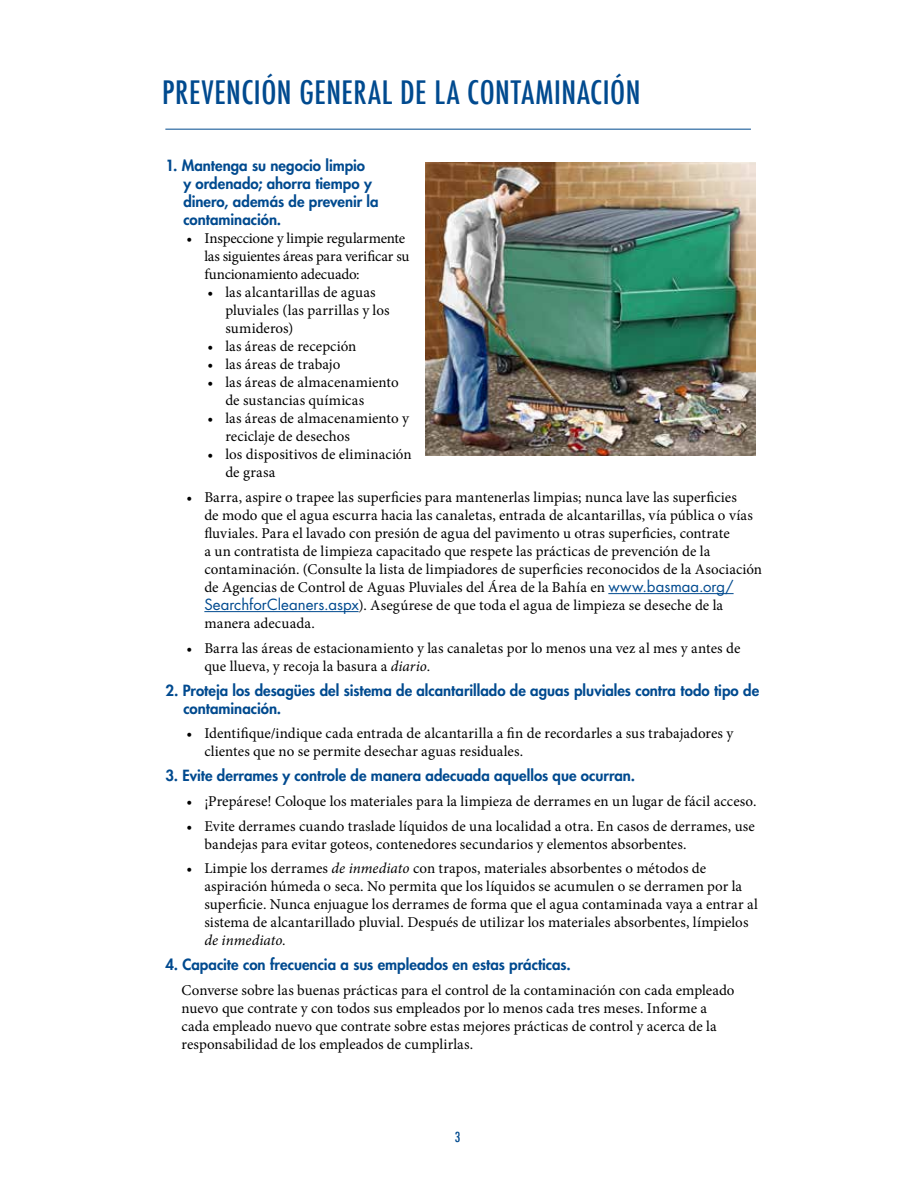
<style>
.page{position:relative;width:918px;height:1188px;background:#fff}
.page>*{position:absolute;margin:0;border:0;box-sizing:border-box;transform-origin:0 0}
.t1{font:500 condensed 31.5px "Futura";letter-spacing:.015em;color:#004a8f}
.t2{font:15px/18px "Minion Pro";letter-spacing:.005em;color:#000}
.t3{font:800 15px/18px "Futura Std";color:#004a8f}
.t4{font:15px/18px "Minion Pro";letter-spacing:-.015em;color:#000}
.t5{font:italic 15px "Minion Pro";color:#000}
.t6{font:500 condensed 13.5px "Futura";color:#004a8f}
.s1{font-family:"Futura Std";color:#004a8f}
.s2{font-style:italic}
</style>
<div class="page">
<hr style="left:608px;top:593px;width:126px;height:1px;background:#004a8f">
<hr style="left:204px;top:611px;width:155px;height:1px;background:#004a8f">
<img style="left:425px;top:162px;width:331px;height:294px">
<hr style="left:165px;top:129px;width:586px;height:1px;background:#004a8f">
<h1 class="t1" style="left:162px;top:72px;width:480px">PREVENCIÓN GENERAL DE LA CONTAMINACIÓN</h1>
<p class="t3" style="left:183px;top:157px;width:197px;text-indent:-18px">1. Mantenga su negocio limpio<br>y ordenado; ahorra tiempo y dinero, además de prevenir la contaminación.</p>
<p class="t4" style="left:204px;top:230px;width:207px;text-indent:-18px">• Inspeccione y limpie regularmente las siguientes áreas para verificar su funcionamiento adecuado:</p>
<p class="t2" style="left:225px;top:284px;width:166px;text-indent:-18px">• las alcantarillas de aguas pluviales (las parrillas y los sumideros)</p>
<p class="t2" style="left:207px;top:338px;width:151px">• las áreas de recepción</p>
<p class="t2" style="left:207px;top:356px;width:134px">• las áreas de trabajo</p>
<p class="t2" style="left:225px;top:374px;width:175px;text-indent:-18px">• las áreas de almacenamiento de sustancias químicas</p>
<p class="t2" style="left:225px;top:410px;width:185px;text-indent:-18px">• las áreas de almacenamiento y reciclaje de desechos</p>
<p class="t2" style="left:225px;top:446px;width:188px;text-indent:-18px">• los dispositivos de eliminación de grasa</p>
<p class="t2" style="left:204px;top:488px;width:559px;text-indent:-18px">• Barra, aspire o trapee las superficies para mantenerlas limpias; nunca lave las superficies<br>de modo que el agua escurra hacia las canaletas, entrada de alcantarillas, vía pública o vías fluviales. Para el lavado con presión de agua del pavimento u otras superficies, contrate<br>a un contratista de limpieza capacitado que respete las prácticas de prevención de la contaminación. (Consulte la lista de limpiadores de superficies reconocidos de la Asociación de Agencias de Control de Aguas Pluviales del Área de la Bahía en <span class="s1">www.basmaa.org/ SearchforCleaners.aspx</span>). Asegúrese de que toda el agua de limpieza se deseche de la manera adecuada.</p>
<p class="t2" style="left:204px;top:639px;width:538px;text-indent:-18px">• Barra las áreas de estacionamiento y las canaletas por lo menos una vez al mes y antes de que llueva, y recoja la basura a <span class="s2">diario</span>.</p>
<p class="t3" style="left:183px;top:681px;width:577px;text-indent:-18px">2. Proteja los desagües del sistema de alcantarillado de aguas pluviales contra todo tipo de contaminación.</p>
<p class="t2" style="left:204px;top:725px;width:531px;text-indent:-18px">• Identifique/indique cada entrada de alcantarilla a fin de recordarles a sus trabajadores y clientes que no se permite desechar aguas residuales.</p>
<p class="t3" style="left:165px;top:767px;width:471px">3. Evite derrames y controle de manera adecuada aquellos que ocurran.</p>
<p class="t2" style="left:186px;top:792px;width:572px">• ¡Prepárese! Coloque los materiales para la limpieza de derrames en un lugar de fácil acceso.</p>
<p class="t2" style="left:204px;top:817px;width:552px;text-indent:-18px">• Evite derrames cuando traslade líquidos de una localidad a otra. En casos de derrames, use bandejas para evitar goteos, contenedores secundarios y elementos absorbentes.</p>
<p class="t2" style="left:204px;top:860px;width:555px;text-indent:-18px">• Limpie los derrames <span class="s2">de inmediato</span> con trapos, materiales absorbentes o métodos de aspiración húmeda o seca. No permita que los líquidos se acumulen o se derramen por la superficie. Nunca enjuague los derrames de forma que el agua contaminada vaya a entrar al sistema de alcantarillado pluvial. Después de utilizar los materiales absorbentes, límpielos</p>
<p class="t5" style="left:204px;top:930px;width:83px">de inmediato.</p>
<p class="t3" style="left:165px;top:956px;width:407px">4. Capacite con frecuencia a sus empleados en estas prácticas.</p>
<p class="t2" style="left:182px;top:981px;width:554px">Converse sobre las buenas prácticas para el control de la contaminación con cada empleado nuevo que contrate y con todos sus empleados por lo menos cada tres meses. Informe a cada empleado nuevo que contrate sobre estas mejores prácticas de control y acerca de la responsabilidad de los empleados de cumplirlas.</p>
<p class="t6" style="left:455px;top:1128px;width:7px">3</p>
</div>
